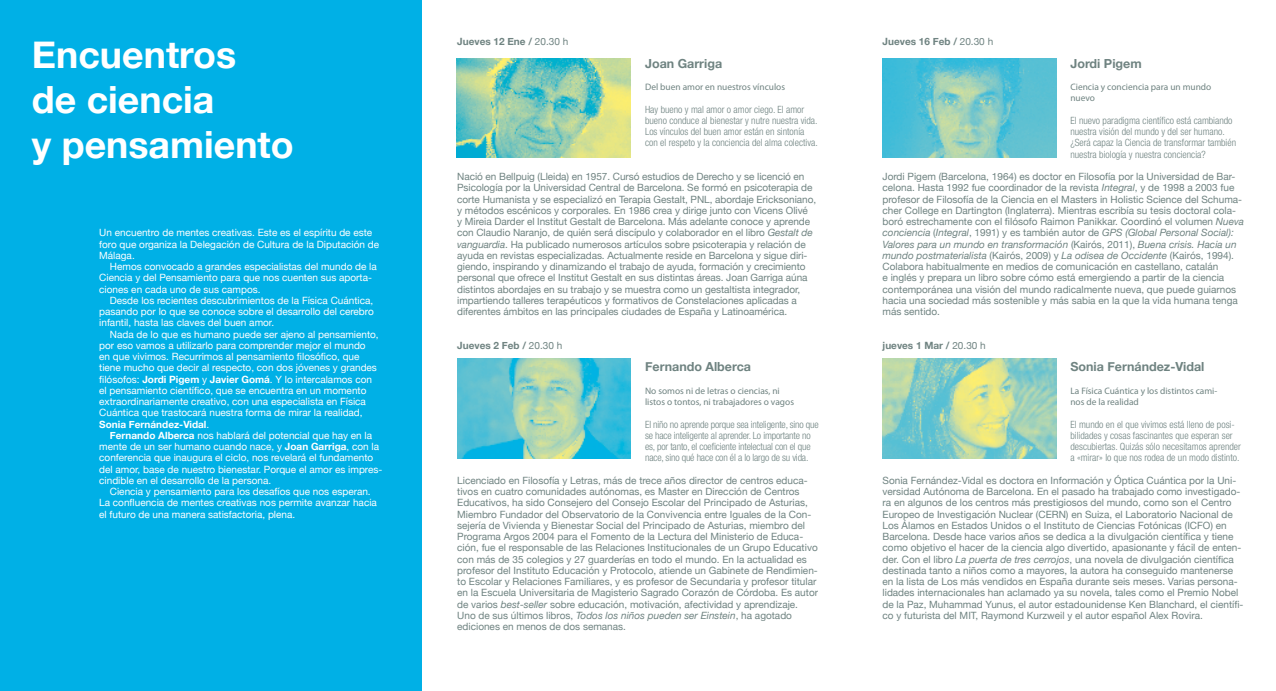
<style>
.page{position:relative;width:1276px;height:691px;background:#fff}
.page>*{position:absolute;margin:0;border:0;box-sizing:border-box;transform-origin:0 0}
.t1{font:700 37.5px/45px "Helvetica Neue";color:#fff}
.t2{font:700 12.5px "Helvetica Neue";color:#6f8381}
.t3{font:10px/11.2px "Helvetica Neue";color:#6f8381}
.t4{font:10px/11.2px "Helvetica Neue";color:#fff}
.t5{font:300 condensed 10px/11.2px "Helvetica Neue";color:#6f8381}
.t6{font:700 10px "Helvetica Neue";color:#6f8381}
.t7{font:9.38px/11.2px "Myriad Pro";color:#6f8381}
.s1{font-weight:700}
.s2{font-weight:400}
.s3{font-style:italic}
</style>
<div class="page">
<div style="left:0;top:0;width:422px;height:691px;background:#00b0e6"></div>
<img style="left:457px;top:359px;width:174px;height:99px">
<img style="left:882px;top:58px;width:174px;height:100px">
<img style="left:882px;top:359px;width:174px;height:99px">
<img style="left:456px;top:58px;width:175px;height:100px">
<h1 class="t1" style="left:32px;top:31px;width:263px">Encuentros<br>de ciencia<br>y pensamiento</h1>
<p class="t4" style="left:99px;top:227px;width:281px">Un encuentro de mentes creativas. Este es el espíritu de este foro que organiza la Delegación de Cultura de la Diputación de<br>Málaga.</p>
<p class="t4" style="left:99px;top:261px;width:279px;text-indent:11px">Hemos convocado a grandes especialistas del mundo de la<br>Ciencia y del Pensamiento para que nos cuenten sus aporta&shy;ciones en cada uno de sus campos.</p>
<p class="t4" style="left:99px;top:294px;width:276px;text-align:justify;text-indent:11px">Desde los recientes descubrimientos de la Física Cuántica, pasando por lo que se conoce sobre el desarrollo del cerebro infantil, hasta las claves del buen amor.</p>
<p class="t4" style="left:99px;top:328px;width:281px;text-indent:11px">Nada de lo que es humano puede ser ajeno al pensamiento, por eso vamos a utilizarlo para comprender mejor el mundo en que vivimos. Recurrimos al pensamiento filosófico, que tiene mucho que decir al respecto, con dos jóvenes y grandes filósofos: <span class="s1">Jordi Pigem</span> y <span class="s1">Javier Gomá</span>. Y lo intercalamos con el pensamiento científico, que se encuentra en un momento extraordinariamente creativo, con una especialista en Física Cuántica que trastocará nuestra forma de mirar la realidad, <span class="s1">Sonia Fernández-Vidal</span>.</p>
<p class="t4" style="left:99px;top:429px;width:285px;text-indent:11px"><span class="s1">Fernando Alberca</span> nos hablará del potencial que hay en la mente de un ser humano cuando nace, y <span class="s1">Joan Garriga</span>, con la conferencia que inaugura el ciclo, nos revelará el fundamento del amor, base de nuestro bienestar. Porque el amor es impres&shy;cindible en el desarrollo de la persona.</p>
<p class="t4" style="left:99px;top:486px;width:279px;text-indent:11px">Ciencia y pensamiento para los desafíos que nos esperan.<br>La confluencia de mentes creativas nos permite avanzar hacia el futuro de una manera satisfactoria, plena.</p>
<p class="t6" style="left:457px;top:35px;width:112px">Jueves 12 Ene / <span class="s2">20.30 h</span></p>
<p class="t2" style="left:645px;top:55px;width:79px">Joan Garriga</p>
<p class="t7" style="left:645px;top:81px;width:142px">Del buen amor en nuestros vínculos</p>
<p class="t5" style="left:645px;top:103px;width:174px">Hay bueno y mal amor o amor ciego. El amor bueno conduce al bienestar y nutre nuestra vida.<br>Los vínculos del buen amor están en sintonía con el respeto y la conciencia del alma colectiva.</p>
<p class="t3" style="left:457px;top:171px;width:360px">Nació en Bellpuig (Lleida) en 1957. Cursó estudios de Derecho y se licenció en Psicología por la Universidad Central de Barcelona. Se formó en psicoterapia de corte Humanista y se especializó en Terapia Gestalt, PNL, abordaje Ericksoniano, y métodos escénicos y corporales. En 1986 crea y dirige junto con Vicens Olivé<br>y Mireia Darder el Institut Gestalt de Barcelona. Más adelante conoce y aprende con Claudio Naranjo, de quién será discípulo y colaborador en el libro <span class="s3">Gestalt de vanguardia</span>. Ha publicado numerosos artículos sobre psicoterapia y relación de ayuda en revistas especializadas. Actualmente reside en Barcelona y sigue diri&shy;giendo, inspirando y dinamizando el trabajo de ayuda, formación y crecimiento personal que ofrece el Institut Gestalt en sus distintas áreas. Joan Garriga aúna distintos abordajes en su trabajo y se muestra como un gestaltista integrador, impartiendo talleres terapéuticos y formativos de Constelaciones aplicadas a diferentes ámbitos en las principales ciudades de España y Latinoamérica.</p>
<p class="t6" style="left:457px;top:339px;width:107px">Jueves 2 Feb / <span class="s2">20.30 h</span></p>
<p class="t2" style="left:645px;top:359px;width:108px">Fernando Alberca</p>
<p class="t7" style="left:645px;top:385px;width:150px">No somos ni de letras o ciencias, ni listos o tontos, ni trabajadores o vagos</p>
<p class="t5" style="left:645px;top:418px;width:175px">El niño no aprende porque sea inteligente, sino que se hace inteligente al aprender. Lo importante no es, por tanto, el coeficiente intelectual con el que nace, sino qué hace con él a lo largo de su vida.</p>
<p class="t3" style="left:457px;top:474px;width:362px">Licenciado en Filosofía y Letras, más de trece años director de centros educa&shy;tivos en cuatro comunidades autónomas, es Master en Dirección de Centros Educativos, ha sido Consejero del Consejo Escolar del Principado de Asturias, Miembro Fundador del Observatorio de la Convivencia entre Iguales de la Con&shy;sejería de Vivienda y Bienestar Social del Principado de Asturias, miembro del Programa Argos 2004 para el Fomento de la Lectura del Ministerio de Educa&shy;ción, fue el responsable de las Relaciones Institucionales de un Grupo Educativo con más de 35 colegios y 27 guarderías en todo el mundo. En la actualidad es profesor del Instituto Educación y Protocolo, atiende un Gabinete de Rendimien&shy;to Escolar y Relaciones Familiares, y es profesor de Secundaria y profesor titular en la Escuela Universitaria de Magisterio Sagrado Corazón de Córdoba. Es autor de varios <span class="s3">best-seller</span> sobre educación, motivación, afectividad y aprendizaje.<br>Uno de sus últimos libros, <span class="s3">Todos los niños pueden ser Einstein</span>, ha agotado ediciones en menos de dos semanas.</p>
<p class="t6" style="left:882px;top:35px;width:112px">Jueves 16 Feb / <span class="s2">20.30 h</span></p>
<p class="t2" style="left:1070px;top:55px;width:73px">Jordi Pigem</p>
<p class="t7" style="left:1070px;top:81px;width:142px">Ciencia y conciencia para un mundo nuevo</p>
<p class="t5" style="left:1070px;top:115px;width:167px">El nuevo paradigma científico está cambiando nuestra visión del mundo y del ser humano. ¿Será capaz la Ciencia de transformar también nuestra biología y nuestra conciencia?</p>
<p class="t3" style="left:882px;top:171px;width:363px">Jordi Pigem (Barcelona, 1964) es doctor en Filosofía por la Universidad de Bar&shy;celona. Hasta 1992 fue coordinador de la revista <span class="s3">Integral</span>, y de 1998 a 2003 fue profesor de Filosofía de la Ciencia en el Masters in Holistic Science del Schuma&shy;cher College en Dartington (Inglaterra). Mientras escribía su tesis doctoral cola&shy;boró estrechamente con el filósofo Raimon Panikkar. Coordinó el volumen <span class="s3">Nueva conciencia</span> (<span class="s3">Integral</span>, 1991) y es también autor de <span class="s3">GPS (Global Personal Social):<br>Valores para un mundo en transformación</span> (Kairós, 2011), <span class="s3">Buena crisis. Hacia un mundo postmaterialista</span> (Kairós, 2009) y <span class="s3">La odisea de Occidente</span> (Kairós, 1994).<br>Colabora habitualmente en medios de comunicación en castellano, catalán<br>e inglés y prepara un libro sobre cómo está emergiendo a partir de la ciencia contemporánea una visión del mundo radicalmente nueva, que puede guiarnos hacia una sociedad más sostenible y más sabia en la que la vida humana tenga más sentido.</p>
<p class="t6" style="left:882px;top:339px;width:105px">jueves 1 Mar / <span class="s2">20.30 h</span></p>
<p class="t2" style="left:1070px;top:359px;width:136px">Sonia Fernández-Vidal</p>
<p class="t7" style="left:1070px;top:385px;width:148px">La Física Cuántica y los distintos cami&shy;nos de la realidad</p>
<p class="t5" style="left:1070px;top:418px;width:172px">El mundo en el que vivimos está lleno de posi&shy;bilidades y cosas fascinantes que esperan ser descubiertas. Quizás sólo necesitamos aprender a «mirar» lo que nos rodea de un modo distinto.</p>
<p class="t3" style="left:882px;top:474px;width:362px">Sonia Fernández-Vidal es doctora en Información y Óptica Cuántica por la Uni&shy;versidad Autónoma de Barcelona. En el pasado ha trabajado como investigado&shy;ra en algunos de los centros más prestigiosos del mundo, como son el Centro Europeo de Investigación Nuclear (CERN) en Suiza, el Laboratorio Nacional de Los Álamos en Estados Unidos o el Instituto de Ciencias Fotónicas (ICFO) en Barcelona. Desde hace varios años se dedica a la divulgación científica y tiene como objetivo el hacer de la ciencia algo divertido, apasionante y fácil de enten&shy;der. Con el libro <span class="s3">La puerta de tres cerrojos</span>, una novela de divulgación científica destinada tanto a niños como a mayores, la autora ha conseguido mantenerse en la lista de Los más vendidos en España durante seis meses. Varias persona&shy;lidades internacionales han aclamado ya su novela, tales como el Premio Nobel de la Paz, Muhammad Yunus, el autor estadounidense Ken Blanchard, el científi&shy;co y futurista del MIT, Raymond Kurzweil y el autor español Alex Rovira.</p>
</div>
